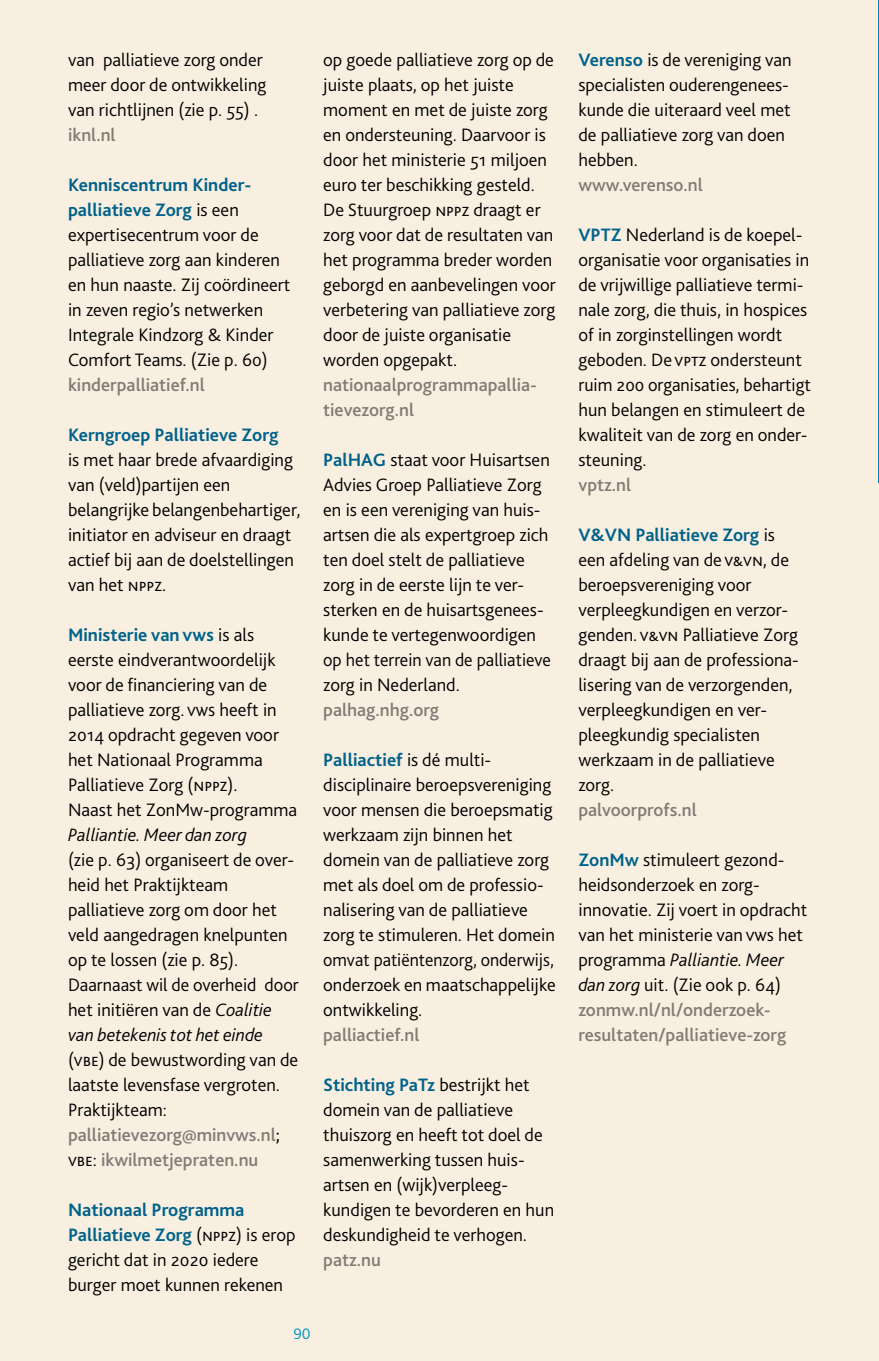
<style>
.page{position:relative;width:879px;height:1361px;background:#fff}
.page>*{position:absolute;margin:0;border:0;box-sizing:border-box;transform-origin:0 0}
.plat{font:300 18.8px/25px "Bliss 2";color:#000}
.plat-2{font:500 18.8px/25px "Bliss 2";color:#837a76}
.plat-3{font:300 16px "Bliss 2";color:#0093c5}
.s1{font-weight:500;color:#837a76}
.s2{font-weight:700;color:#00628a}
.s3{font-style:italic}
.s4{font-weight:400}
</style>
<div class="page">
<div style="left:0;top:0;width:878px;height:1361px;background:#f8efe0"></div>
<hr style="left:878px;top:0;width:1px;height:482px;background:#0087b5">
<p class="plat" style="left:68px;top:47px;width:200px">van palliatieve zorg onder meer door de ontwikkeling van richtlijnen (zie p. 55) . <span class="s1">iknl.nl</span></p>
<p class="plat" style="left:68px;top:172px;width:224px"><span class="s2">Kenniscentrum Kinder&shy;palliatieve Zorg</span> is een expertisecentrum voor de palliatieve zorg aan kinderen en hun naaste. Zij coördineert in zeven regio’s netwerken<br>Integrale Kindzorg &amp; Kinder<br>Comfort Teams. (Zie p. 60) <span class="s1">kinderpalliatief.nl</span></p>
<p class="plat" style="left:68px;top:422px;width:234px"><span class="s2">Kerngroep Palliatieve Zorg<br></span>is met haar brede afvaardiging van (veld)partijen een belangrijke belangenbehartiger, initiator en adviseur en draagt actief bij aan de doelstellingen van het NPPZ.</p>
<p class="plat" style="left:68px;top:622px;width:232px"><span class="s2">Ministerie van VWS</span> is als eerste eindverantwoordelijk voor de financiering van de palliatieve zorg. VWS heeft in<br>2014 opdracht gegeven voor het Nationaal Programma<br>Palliatieve Zorg (NPPZ).<br>Naast het ZonMw-programma<br><span class="s3">Palliantie. Meer dan zorg<br></span>(zie p. 63) organiseert de over&shy;heid het Praktijkteam palliatieve zorg om door het veld aangedragen knelpunten op te lossen (zie p. 85).<br>Daarnaast wil de overheid door het initiëren van de <span class="s3">Coalitie van betekenis tot het einde </span>(VBE) de bewustwording van de laatste levensfase vergroten.<br>Praktijkteam: <span class="s1">palliatievezorg@minvws.nl</span><span class="s4">;<br></span>VBE: <span class="s1">ikwilmetjepraten.nu</span></p>
<p class="plat" style="left:68px;top:1197px;width:229px"><span class="s2">Nationaal Programma<br>Palliatieve Zorg</span> (NPPZ) is erop gericht dat in 2020 iedere burger moet kunnen rekenen</p>
<p class="plat" style="left:323px;top:47px;width:234px">op goede palliatieve zorg op de juiste plaats, op het juiste moment en met de juiste zorg en ondersteuning. Daarvoor is door het ministerie 51 miljoen euro ter beschikking gesteld.<br>De Stuurgroep NPPZ draagt er zorg voor dat de resultaten van het programma breder worden geborgd en aanbevelingen voor verbetering van palliatieve zorg door de juiste organisatie worden opgepakt.</p>
<p class="plat-2" style="left:323px;top:372px;width:213px">nationaalprogrammapallia&shy;tievezorg.nl</p>
<p class="plat" style="left:323px;top:447px;width:229px"><span class="s2">PalHAG</span> staat voor Huisartsen<br>Advies Groep Palliatieve Zorg en is een vereniging van huis&shy;artsen die als expertgroep zich ten doel stelt de palliatieve zorg in de eerste lijn te ver&shy;sterken en de huisartsgenees&shy;kunde te vertegenwoordigen op het terrein van de palliatieve zorg in Nederland.</p>
<p class="plat-2" style="left:323px;top:697px;width:117px">palhag.nhg.org</p>
<p class="plat" style="left:323px;top:747px;width:234px"><span class="s2">Palliactief</span> is dé multi&shy;disciplinaire beroepsvereniging voor mensen die beroepsmatig werkzaam zijn binnen het domein van de palliatieve zorg met als doel om de professio&shy;nalisering van de palliatieve zorg te stimuleren. Het domein omvat patiëntenzorg, onderwijs, onderzoek en maatschappelijke ontwikkeling.</p>
<p class="plat-2" style="left:323px;top:1022px;width:98px">palliactief.nl</p>
<p class="plat" style="left:323px;top:1072px;width:232px"><span class="s2">Stichting PaTz</span> bestrijkt het domein van de palliatieve thuiszorg en heeft tot doel de samenwerking tussen huis&shy;artsen en (wijk)verpleeg&shy;kundigen te bevorderen en hun deskundigheid te verhogen.</p>
<p class="plat-2" style="left:323px;top:1247px;width:59px">patz.nu</p>
<p class="plat-3" style="left:293px;top:1323px;width:19px">90</p>
<p class="plat" style="left:578px;top:47px;width:215px"><span class="s2">Verenso</span> is de vereniging van specialisten ouderengenees&shy;kunde die uiteraard veel met de palliatieve zorg van doen hebben.</p>
<p class="plat-2" style="left:578px;top:172px;width:126px">www.verenso.nl</p>
<p class="plat" style="left:578px;top:222px;width:234px"><span class="s2">VPTZ</span> Nederland is de koepel&shy;organisatie voor organisaties in de vrijwillige palliatieve termi&shy;nale zorg, die thuis, in hospices of in zorginstellingen wordt geboden. De VPTZ ondersteunt ruim 200 organisaties, behartigt hun belangen en stimuleert de kwaliteit van de zorg en onder&shy;steuning.</p>
<p class="plat-2" style="left:578px;top:472px;width:54px">vptz.nl</p>
<p class="plat" style="left:578px;top:522px;width:221px"><span class="s2">V&amp;VN Palliatieve Zorg</span> is een afdeling van de V&amp;VN, de beroepsvereniging voor verpleegkundigen en verzor&shy;genden. V&amp;VN Palliatieve Zorg draagt bij aan de professiona&shy;lisering van de verzorgenden, verpleegkundigen en ver&shy;pleegkundig specialisten werkzaam in de palliatieve zorg.</p>
<p class="plat-2" style="left:578px;top:797px;width:120px">palvoorprofs.nl</p>
<p class="plat" style="left:578px;top:847px;width:230px"><span class="s2">ZonMw</span> stimuleert gezond&shy;heidsonderzoek en zorg&shy;innovatie. Zij voert in opdracht van het ministerie van VWS het programma <span class="s3">Palliantie. Meer dan zorg</span> uit. (Zie ook p. 64)</p>
<p class="plat-2" style="left:578px;top:997px;width:209px">zonmw.nl/nl/onderzoek&shy;resultaten/palliatieve-zorg</p>
</div>
